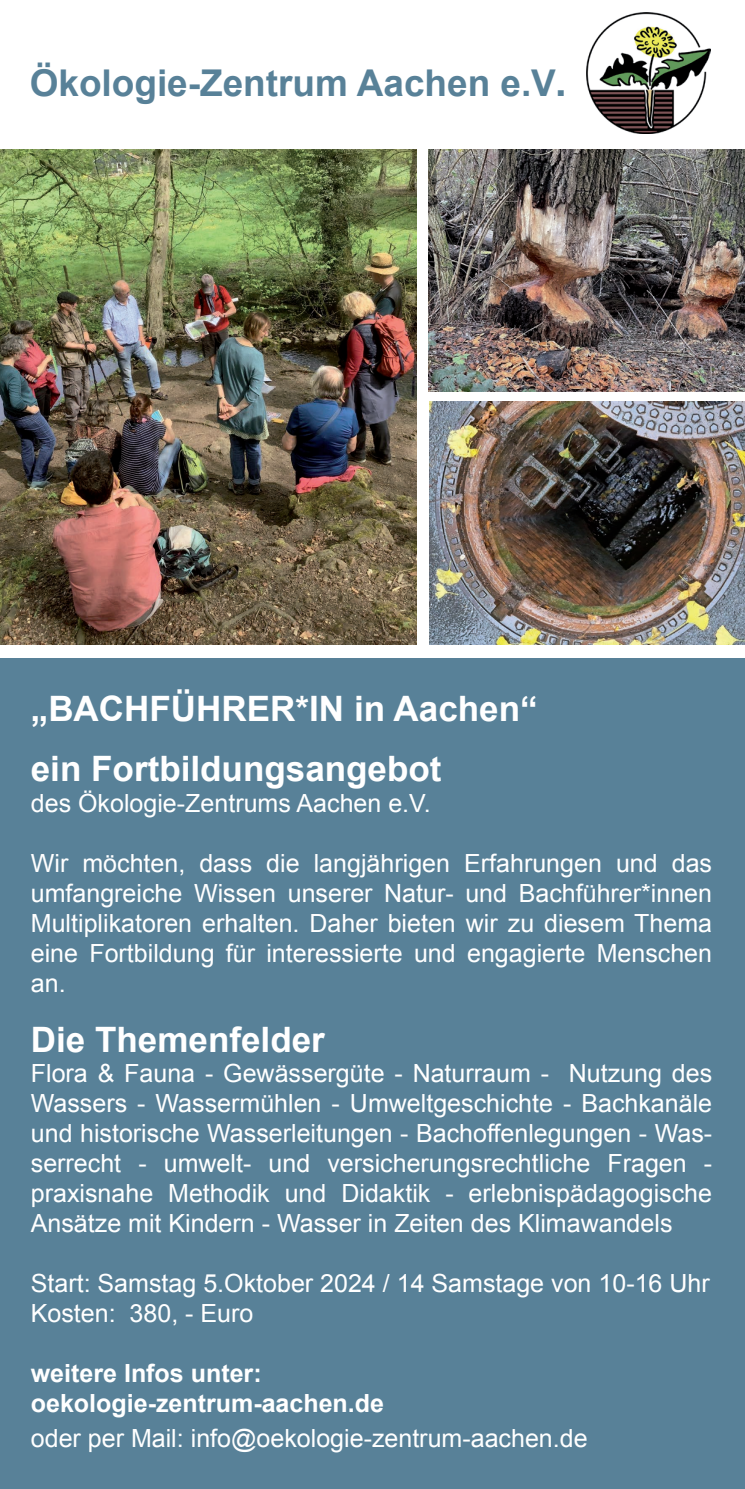
<style>
.page{position:relative;width:745px;height:1489px;background:#fff}
.page>*{position:absolute;margin:0;border:0;box-sizing:border-box;transform-origin:0 0}
.t1{font:700 37px "Arial";color:#588198}
.t2{font:700 35px/60px "Arial";color:#fff}
.t3{font:25px/30px "Arial";color:#fff;text-align:justify}
.t4{font:700 25px/30px "Arial";color:#fff}
.s1{font-family:"Helvetica Neue"}
</style>
<div class="page">
<div style="left:0;top:658px;width:744px;height:830px;background:#588198"></div>
<img style="left:586px;top:13px;width:124px;height:120px">
<img style="left:429px;top:402px;width:315px;height:242px">
<img style="left:428px;top:150px;width:316px;height:241px">
<img style="left:0;top:149px;width:416px;height:495px">
<h1 class="t1" style="left:30px;top:59px;width:537px">Ökologie-Zentrum Aachen e.V<span class="s1">.</span></h1>
<h2 class="t2" style="left:31px;top:680px;width:508px">„BACHFÜHRER*IN in Aachen“ ein Fortbildungsangebot</h2>
<p class="t3" style="left:31px;top:788px;width:401px">des Ökologie-Zentrums Aachen e.V.</p>
<p class="t3" style="left:31px;top:848px;width:682px">Wir möchten, dass die langjährigen Erfahrungen und das umfangreiche Wissen unserer Natur- und Bachführer*innen Multiplikatoren erhalten. Daher bieten wir zu diesem Thema eine Fortbildung für interessierte und engagierte Menschen an.</p>
<h2 class="t2" style="left:31px;top:1010px;width:295px">Die Themenfelder</h2>
<p class="t3" style="left:31px;top:1058px;width:682px">Flora &amp; Fauna - Gewässergüte - Naturraum - Nutzung des Wassers - Wassermühlen - Umweltgeschichte - Bachkanäle und historische Wasserleitungen - Bachoffenlegungen - Was&shy;serrecht - umwelt- und versicherungsrechtliche Fragen - praxisnahe Methodik und Didaktik - erlebnispädagogische Ansätze mit Kindern - Wasser in Zeiten des Klimawandels</p>
<p class="t3" style="left:31px;top:1268px;width:680px">Start: Samstag 5.Oktober 2024 / 14 Samstage von 10-16 Uhr<br>Kosten: 380, - Euro</p>
<p class="t4" style="left:31px;top:1358px;width:354px">weitere Infos unter: oekologie-zentrum-aachen.de</p>
<p class="t3" style="left:31px;top:1423px;width:558px">oder per Mail: info@oekologie-zentrum-aachen.de</p>
</div>
